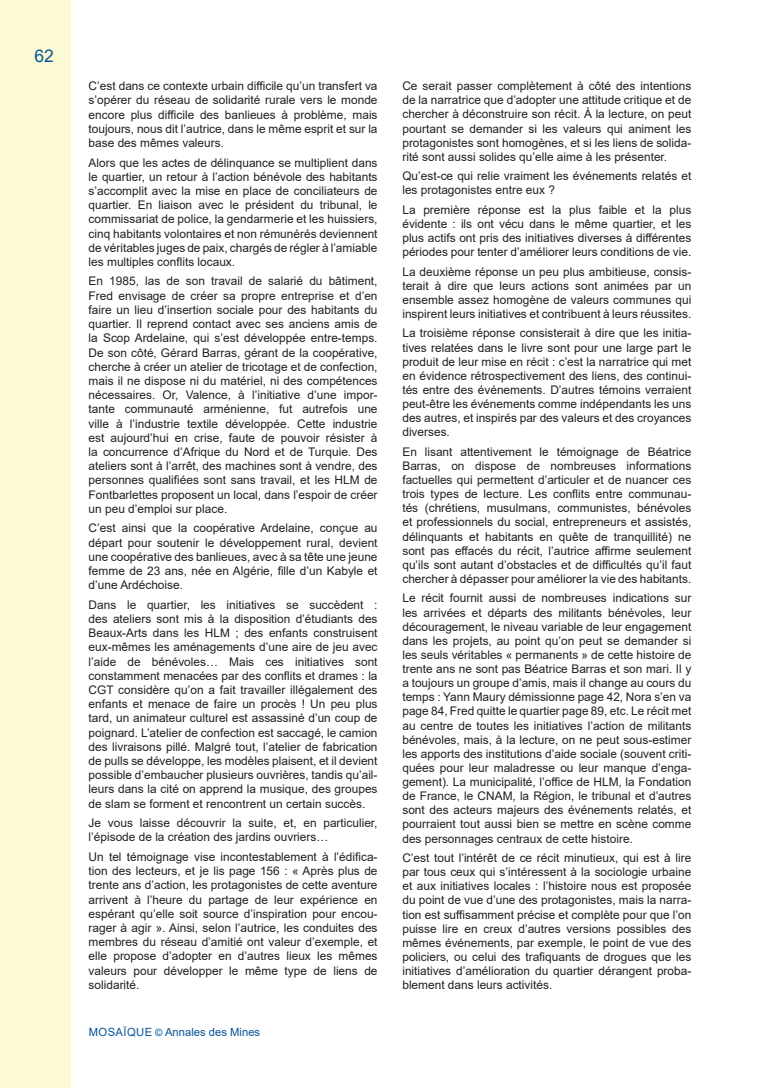
<style>
.page{position:relative;width:780px;height:1088px;background:#fff}
.page>*{position:absolute;margin:0;border:0;box-sizing:border-box;transform-origin:0 0}
.RUBRIQUE-gauche{font:17.5px "Arial";color:#07549a}
.texte_courant{font:11.88px/14.2px "Arial";color:#231f20;text-align:justify}
.t1{font:11.25px "Arial";color:#07549a}
.s1{font-size:10px}
</style>
<div class="page">
<div style="left:0;top:0;width:71px;height:1088px;background:#fcfad2"></div>
<p class="RUBRIQUE-gauche" style="left:35px;top:44px;width:21px">62</p>
<p class="texte_courant" style="left:89px;top:79px;width:290px">C’est dans ce contexte urbain difficile qu’un transfert va s’opérer du réseau de solidarité rurale vers le monde encore plus difficile des banlieues à problème, mais toujours, nous dit l’autrice, dans le même esprit et sur la base des mêmes valeurs.</p>
<p class="texte_courant" style="left:89px;top:155px;width:290px">Alors que les actes de délinquance se multiplient dans le quartier, un retour à l’action bénévole des habitants s’accomplit avec la mise en place de conciliateurs de quartier. En liaison avec le président du tribunal, le commissariat de police, la gendarmerie et les huissiers, cinq habitants volontaires et non rémunérés deviennent de véritables juges de paix, chargés de régler à l’amiable les multiples conflits locaux.</p>
<p class="texte_courant" style="left:89px;top:274px;width:290px">En 1985, las de son travail de salarié du bâtiment, Fred envisage de créer sa propre entreprise et d’en faire un lieu d’insertion sociale pour des habitants du quartier. Il reprend contact avec ses anciens amis de la Scop Ardelaine, qui s’est développée entre-temps.<br>De son côté, Gérard Barras, gérant de la coopérative, cherche à créer un atelier de tricotage et de confection, mais il ne dispose ni du matériel, ni des compétences nécessaires. Or, Valence, à l’initiative d’une impor&shy;tante communauté arménienne, fut autrefois une ville à l’industrie textile développée. Cette industrie est aujourd’hui en crise, faute de pouvoir résister à la concurrence d’Afrique du Nord et de Turquie. Des ateliers sont à l’arrêt, des machines sont à vendre, des personnes qualifiées sont sans travail, et les HLM de Fontbarlettes proposent un local, dans l’espoir de créer un peu d’emploi sur place.</p>
<p class="texte_courant" style="left:89px;top:521px;width:290px">C’est ainsi que la coopérative Ardelaine, conçue au départ pour soutenir le développement rural, devient une coopérative des banlieues, avec à sa tête une jeune femme de 23 ans, née en Algérie, fille d’un Kabyle et d’une Ardéchoise.</p>
<p class="texte_courant" style="left:89px;top:597px;width:290px">Dans le quartier, les initiatives se succèdent : des ateliers sont mis à la disposition d’étudiants des Beaux-Arts dans les HLM ; des enfants construisent eux-mêmes les aménagements d’une aire de jeu avec l’aide de bénévoles… Mais ces initiatives sont constamment menacées par des conflits et drames : la CGT considère qu’on a fait travailler illégalement des enfants et menace de faire un procès ! Un peu plus tard, un animateur culturel est assassiné d’un coup de poignard. L’atelier de confection est saccagé, le camion des livraisons pillé. Malgré tout, l’atelier de fabrication de pulls se développe, les modèles plaisent, et il devient possible d’embaucher plusieurs ouvrières, tandis qu’ail&shy;leurs dans la cité on apprend la musique, des groupes de slam se forment et rencontrent un certain succès.</p>
<p class="texte_courant" style="left:89px;top:816px;width:290px">Je vous laisse découvrir la suite, et, en particulier, l’épisode de la création des jardins ouvriers…</p>
<p class="texte_courant" style="left:89px;top:849px;width:290px">Un tel témoignage vise incontestablement à l’édifica&shy;tion des lecteurs, et je lis page 156 : « Après plus de trente ans d’action, les protagonistes de cette aventure arrivent à l’heure du partage de leur expérience en espérant qu’elle soit source d’inspiration pour encou&shy;rager à agir ». Ainsi, selon l’autrice, les conduites des membres du réseau d’amitié ont valeur d’exemple, et elle propose d’adopter en d’autres lieux les mêmes valeurs pour développer le même type de liens de solidarité.</p>
<p class="t1" style="left:89px;top:1024px;width:173px">MOSAÏQUE <span class="s1">©</span> Annales des Mines</p>
<p class="texte_courant" style="left:402px;top:79px;width:290px">Ce serait passer complètement à côté des intentions de la narratrice que d’adopter une attitude critique et de chercher à déconstruire son récit. À la lecture, on peut pourtant se demander si les valeurs qui animent les protagonistes sont homogènes, et si les liens de solida&shy;rité sont aussi solides qu’elle aime à les présenter.</p>
<p class="texte_courant" style="left:402px;top:169px;width:290px">Qu’est-ce qui relie vraiment les événements relatés et les protagonistes entre eux ?</p>
<p class="texte_courant" style="left:402px;top:202px;width:290px">La première réponse est la plus faible et la plus évidente : ils ont vécu dans le même quartier, et les plus actifs ont pris des initiatives diverses à différentes périodes pour tenter d’améliorer leurs conditions de vie.</p>
<p class="texte_courant" style="left:402px;top:264px;width:290px">La deuxième réponse un peu plus ambitieuse, consis&shy;terait à dire que leurs actions sont animées par un ensemble assez homogène de valeurs communes qui inspirent leurs initiatives et contribuent à leurs réussites.</p>
<p class="texte_courant" style="left:402px;top:326px;width:290px">La troisième réponse consisterait à dire que les initia&shy;tives relatées dans le livre sont pour une large part le produit de leur mise en récit : c’est la narratrice qui met en évidence rétrospectivement des liens, des continui&shy;tés entre des événements. D’autres témoins verraient peut-être les événements comme indépendants les uns des autres, et inspirés par des valeurs et des croyances diverses.</p>
<p class="texte_courant" style="left:402px;top:444px;width:290px">En lisant attentivement le témoignage de Béatrice Barras, on dispose de nombreuses informations factuelles qui permettent d’articuler et de nuancer ces trois types de lecture. Les conflits entre communau&shy;tés (chrétiens, musulmans, communistes, bénévoles et professionnels du social, entrepreneurs et assistés, délinquants et habitants en quête de tranquillité) ne sont pas effacés du récit, l’autrice affirme seulement qu’ils sont autant d’obstacles et de difficultés qu’il faut chercher à dépasser pour améliorer la vie des habitants.</p>
<p class="texte_courant" style="left:402px;top:591px;width:290px">Le récit fournit aussi de nombreuses indications sur les arrivées et départs des militants bénévoles, leur découragement, le niveau variable de leur engagement dans les projets, au point qu’on peut se demander si les seuls véritables « permanents » de cette histoire de trente ans ne sont pas Béatrice Barras et son mari. Il y a toujours un groupe d’amis, mais il change au cours du temps : Yann Maury démissionne page 42, Nora s’en va page 84, Fred quitte le quartier page 89, etc. Le récit met au centre de toutes les initiatives l’action de militants bénévoles, mais, à la lecture, on ne peut sous-estimer les apports des institutions d’aide sociale (souvent criti&shy;quées pour leur maladresse ou leur manque d’enga&shy;gement). La municipalité, l’office de HLM, la Fondation de France, le CNAM, la Région, le tribunal et d’autres sont des acteurs majeurs des événements relatés, et pourraient tout aussi bien se mettre en scène comme des personnages centraux de cette histoire.</p>
<p class="texte_courant" style="left:402px;top:851px;width:290px">C’est tout l’intérêt de ce récit minutieux, qui est à lire par tous ceux qui s’intéressent à la sociologie urbaine et aux initiatives locales : l’histoire nous est proposée du point de vue d’une des protagonistes, mais la narra&shy;tion est suffisamment précise et complète pour que l’on puisse lire en creux d’autres versions possibles des mêmes événements, par exemple, le point de vue des policiers, ou celui des trafiquants de drogues que les initiatives d’amélioration du quartier dérangent proba&shy;blement dans leurs activités.</p>
</div>
